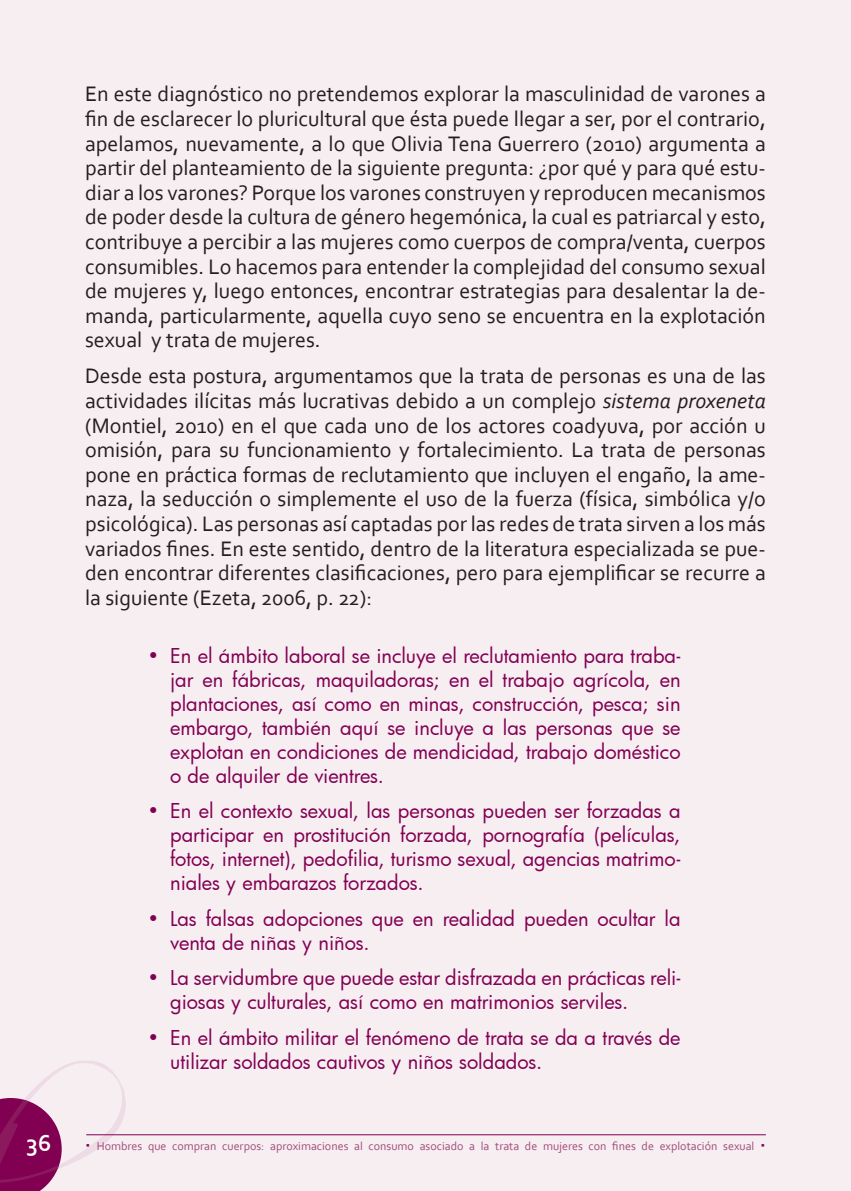
<style>
.page{position:relative;width:851px;height:1191px;background:#fff}
.page>*{position:absolute;margin:0;border:0;box-sizing:border-box;transform-origin:0 0}
.t1{font:700 24px "Corbel";color:#fff}
.t2{font:22px/24.6px "Corbel";color:#231f20;text-align:justify}
.t3{font:20px/24px "Futura";color:#820052}
.t4{font:12px "Corbel";color:#a14c7b}
.s1{font-style:italic}
.s2{font-weight:700;font-size:20px;color:#820052}
</style>
<div class="page">
<div style="left:0;top:0;width:850px;height:1191px;background:#f7eef2"></div>
<svg style="left:0;top:1061px;width:126px;height:130px"></svg>
<hr style="left:86px;top:1134px;width:679px;height:1px;background:#820052">
<p class="t2" style="left:85px;top:81px;width:682px">En este diagnóstico no pretendemos explorar la masculinidad de varones a fin de esclarecer lo pluricultural que ésta puede llegar a ser, por el contrario, apelamos, nuevamente, a lo que Olivia Tena Guerrero (2010) argumenta a partir del planteamiento de la siguiente pregunta: ¿por qué y para qué estu&shy;diar a los varones? Porque los varones construyen y reproducen mecanismos de poder desde la cultura de género hegemónica, la cual es patriarcal y esto, contribuye a percibir a las mujeres como cuerpos de compra/venta, cuerpos consumibles. Lo hacemos para entender la complejidad del consumo sexual de mujeres y, luego entonces, encontrar estrategias para desalentar la de&shy;manda, particularmente, aquella cuyo seno se encuentra en la explotación sexual y trata de mujeres.</p>
<p class="t2" style="left:85px;top:363px;width:682px">Desde esta postura, argumentamos que la trata de personas es una de las actividades ilícitas más lucrativas debido a un complejo <span class="s1">sistema proxeneta </span>(Montiel, 2010) en el que cada uno de los actores coadyuva, por acción u omisión, para su funcionamiento y fortalecimiento. La trata de personas pone en práctica formas de reclutamiento que incluyen el engaño, la ame&shy;naza, la seducción o simplemente el uso de la fuerza (física, simbólica y/o psicológica). Las personas así captadas por las redes de trata sirven a los más variados fines. En este sentido, dentro de la literatura especializada se pue&shy;den encontrar diferentes clasificaciones, pero para ejemplificar se recurre a la siguiente (Ezeta, 2006, p. 22):</p>
<p class="t3" style="left:170px;top:643px;width:512px;text-align:justify;text-indent:-23px">• En el ámbito laboral se incluye el reclutamiento para traba&shy;jar en fábricas, maquiladoras; en el trabajo agrícola, en plantaciones, así como en minas, construcción, pesca; sin embargo, también aquí se incluye a las personas que se explotan en condiciones de mendicidad, trabajo doméstico o de alquiler de vientres.</p>
<p class="t3" style="left:170px;top:798px;width:512px;text-align:justify;text-indent:-23px">• En el contexto sexual, las personas pueden ser forzadas a participar en prostitución forzada, pornografía (películas, fotos, internet), pedofilia, turismo sexual, agencias matrimo&shy;niales y embarazos forzados.</p>
<p class="t3" style="left:170px;top:906px;width:512px;text-indent:-23px">• Las falsas adopciones que en realidad pueden ocultar la venta de niñas y niños.</p>
<p class="t3" style="left:170px;top:965px;width:512px;text-indent:-23px">• La servidumbre que puede estar disfrazada en prácticas reli&shy;giosas y culturales, así como en matrimonios serviles.</p>
<p class="t3" style="left:170px;top:1024px;width:512px;text-indent:-23px">• En el ámbito militar el fenómeno de trata se da a través de utilizar soldados cautivos y niños soldados.</p>
<p class="t1" style="left:26px;top:1128px;width:26px">36</p>
<p class="t4" style="left:85px;top:1138px;width:682px"><span class="s2">·</span> Hombres que compran cuerpos: aproximaciones al consumo asociado a la trata de mujeres con fines de explotación sexual <span class="s2">·</span></p>
</div>
